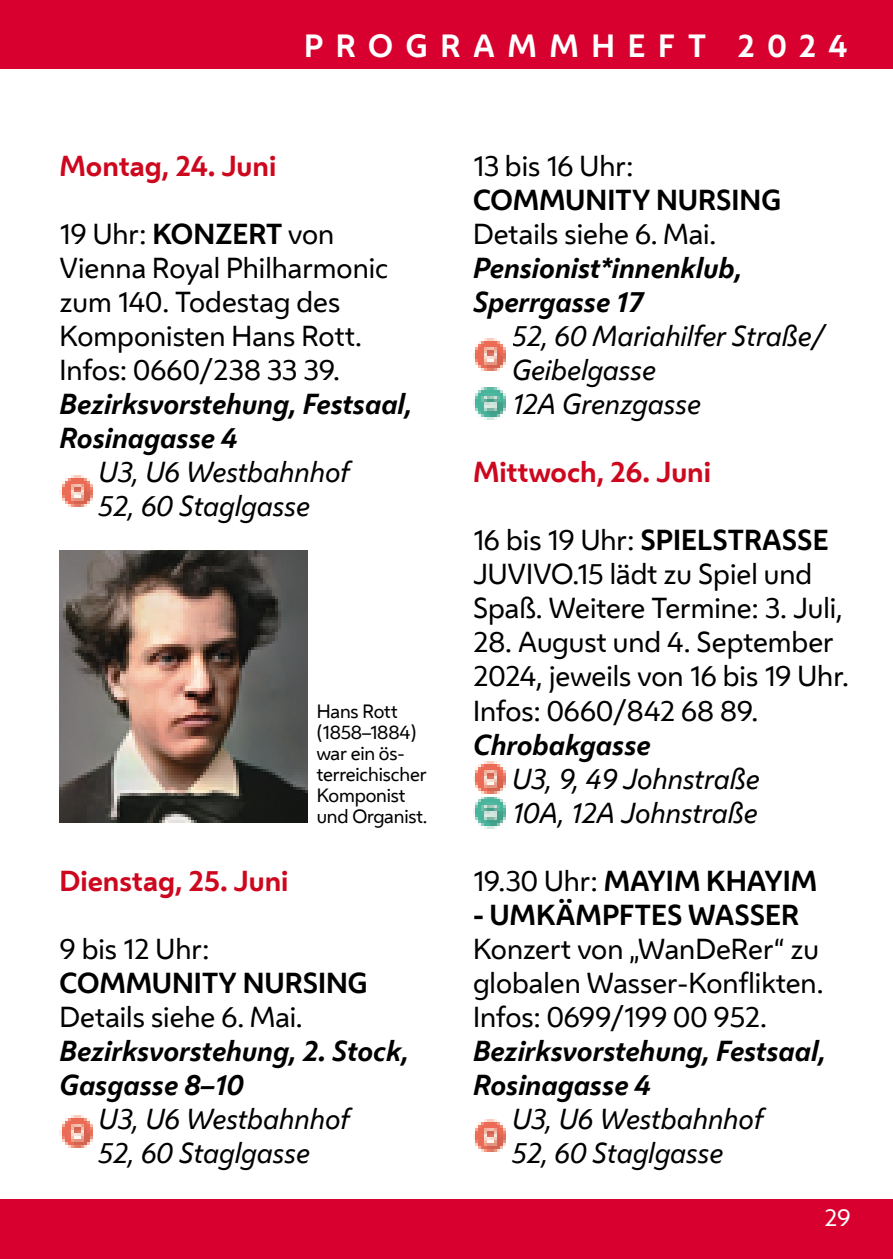
<style>
.page{position:relative;width:893px;height:1259px;background:#fff}
.page>*{position:absolute;margin:0;border:0;box-sizing:border-box;transform-origin:0 0}
.t1{font:700 30px "Wiener Melange";letter-spacing:.42em;color:#fff}
.t2{font:27px/33.9px "Wiener Melange";color:#000}
.t3{font:italic 27px "Wiener Melange";color:#000}
.t4{font:italic 700 27px/33.9px "Wiener Melange";color:#000}
.t5{font:700 27px "Wiener Melange";color:#000}
.t6{font:700 27px "Wiener Melange";color:#cd071e}
.t7{font:22.5px "Wiener Melange";color:#fff}
.t8{font:18px/21px "Wiener Melange";letter-spacing:-.01em;color:#000}
.s1{font-weight:700}
.s2{font-weight:400}
</style>
<div class="page">
<div style="left:0;top:0;width:893px;height:68px;background:#d8002e"></div>
<div style="left:0;top:1199px;width:893px;height:60px;background:#d8002e"></div>
<img style="left:60px;top:550px;width:248px;height:272px">
<img style="left:60px;top:475px;width:33px;height:32px">
<img style="left:60px;top:1115px;width:33px;height:33px">
<img style="left:473px;top:387px;width:33px;height:33px">
<img style="left:473px;top:338px;width:33px;height:33px">
<img style="left:473px;top:797px;width:33px;height:32px">
<img style="left:473px;top:761px;width:33px;height:33px">
<img style="left:473px;top:1119px;width:33px;height:33px">
<p class="t1" style="left:304px;top:21px;width:545px">PROGRAMMHEFT 2024</p>
<p class="t6" style="left:60px;top:143px;width:218px">Montag, 24. Juni</p>
<p class="t2" style="left:60px;top:216px;width:276px">19 Uhr: <span class="s1">KONZERT</span> von</p>
<p class="t2" style="left:60px;top:250px;width:330px">Vienna Royal Philharmonic zum 140. Todestag des</p>
<p class="t2" style="left:60px;top:318px;width:304px">Komponisten Hans Rott.</p>
<p class="t2" style="left:60px;top:352px;width:282px">Infos: 0660/238 33 39.</p>
<p class="t4" style="left:60px;top:387px;width:355px">Bezirksvorstehung, Festsaal,<br>Rosinagasse 4</p>
<p class="t3" style="left:99px;top:454px;width:252px">U3, U6 Westbahnhof</p>
<p class="t3" style="left:99px;top:488px;width:213px">52, 60 Staglgasse</p>
<p class="t8" style="left:317px;top:699px;width:112px">Hans Rott (1858–1884) war ein ös&shy;terreichischer<br>Komponist und Organist.</p>
<p class="t6" style="left:60px;top:858px;width:230px">Dienstag, 25. Juni</p>
<p class="t2" style="left:60px;top:930px;width:151px">9 bis 12 Uhr:</p>
<p class="t5" style="left:60px;top:960px;width:310px">COMMUNITY NURSING</p>
<p class="t2" style="left:60px;top:998px;width:245px">Details siehe 6. Mai.</p>
<p class="t4" style="left:60px;top:1033px;width:351px">Bezirksvorstehung, 2. Stock,<br>Gasgasse 8–10</p>
<p class="t3" style="left:99px;top:1100px;width:252px">U3, U6 Westbahnhof</p>
<p class="t3" style="left:99px;top:1134px;width:213px">52, 60 Staglgasse</p>
<p class="t2" style="left:473px;top:148px;width:162px">13 bis 16 Uhr:</p>
<p class="t5" style="left:473px;top:177px;width:310px">COMMUNITY NURSING</p>
<p class="t2" style="left:473px;top:216px;width:245px">Details siehe 6. Mai.</p>
<p class="t4" style="left:473px;top:251px;width:271px">Pensionist*innenklub,</p>
<p class="t4" style="left:473px;top:285px;width:171px">Sperrgasse 17</p>
<p class="t3" style="left:512px;top:318px;width:314px">52, 60 Mariahilfer Straße/</p>
<p class="t3" style="left:512px;top:352px;width:145px">Geibelgasse</p>
<p class="t3" style="left:512px;top:386px;width:190px">12A Grenzgasse</p>
<p class="t6" style="left:473px;top:450px;width:240px">Mittwoch, 26. Juni</p>
<p class="t2" style="left:473px;top:522px;width:372px">16 bis 19 Uhr: <span class="s1">SPIELSTRASSE<br></span>JUVIVO.15 lädt zu Spiel und<br>Spaß. Weitere Termine: 3. Juli,</p>
<p class="t2" style="left:473px;top:624px;width:378px">28. August und 4. September<br>2024, jeweils von 16 bis 19 Uhr.</p>
<p class="t2" style="left:473px;top:692px;width:287px">Infos: 0660/842 68 89.</p>
<p class="t4" style="left:473px;top:727px;width:179px">Chrobakgasse</p>
<p class="t3" style="left:512px;top:760px;width:249px">U3, 9, 49 Johnstraße</p>
<p class="t3" style="left:512px;top:794px;width:247px">10A, 12A Johnstraße</p>
<p class="t5" style="left:473px;top:858px;width:346px"><span class="s2">19.30 Uhr:</span> MAYIM KHAYIM</p>
<p class="t2" style="left:473px;top:896px;width:352px"><span class="s1">- UMKÄMPFTES WASSER<br></span>Konzert von „WanDeRer“ zu globalen Wasser-Konflikten.<br>Infos: 0699/199 00 952.</p>
<p class="t4" style="left:473px;top:1033px;width:355px">Bezirksvorstehung, Festsaal,<br>Rosinagasse 4</p>
<p class="t3" style="left:512px;top:1100px;width:252px">U3, U6 Westbahnhof</p>
<p class="t3" style="left:512px;top:1134px;width:213px">52, 60 Staglgasse</p>
<p class="t7" style="left:825px;top:1200px;width:27px">29</p>
</div>
